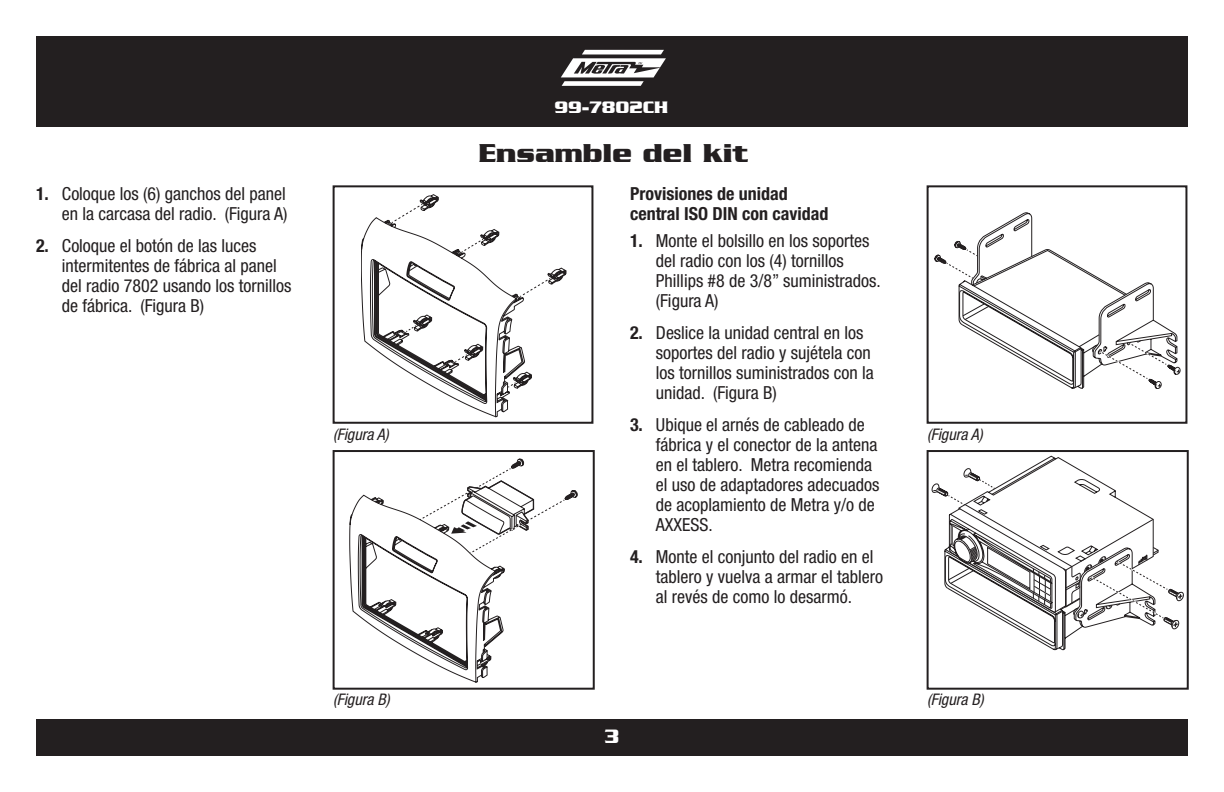
<style>
.page{position:relative;width:1224px;height:792px;background:#fff}
.page>*{position:absolute;margin:0;border:0;box-sizing:border-box;transform-origin:0 0}
.t1{font:700 28px "Serpentine";color:#231f20}
.t2{font:700 20px "Serpentine D";color:#fff}
.t3{font:condensed 18px/20px "Helvetica Neue";color:#231f20}
.t4{font:700 condensed 18px/20px "Helvetica Neue";color:#231f20}
.t5{font:700 18px "Serpentine";color:#fff}
.t6{font:italic condensed 16px "Helvetica Neue";color:#231f20}
.s1{font-weight:700}
</style>
<div class="page">
<div style="left:36px;top:36px;width:1152px;height:91px;background:#231f20"></div>
<svg style="left:561px;top:50px;width:105px;height:36px"></svg>
<div style="left:36px;top:719px;width:1152px;height:37px;background:#231f20"></div>
<svg style="left:361px;top:194px;width:205px;height:223px"></svg>
<svg style="left:522px;top:278px;width:28px;height:18px"></svg>
<svg style="left:462px;top:239px;width:21px;height:13px"></svg>
<svg style="left:392px;top:204px;width:30px;height:19px"></svg>
<svg style="left:406px;top:325px;width:10px;height:7px"></svg>
<svg style="left:455px;top:354px;width:12px;height:8px"></svg>
<svg style="left:508px;top:382px;width:8px;height:6px"></svg>
<div style="left:333px;top:185px;width:260px;height:239px;border:2px solid #231f20"></div>
<svg style="left:349px;top:459px;width:228px;height:223px"></svg>
<div style="left:333px;top:450px;width:262px;height:240px;border:2px solid #231f20"></div>
<svg style="left:935px;top:212px;width:245px;height:177px"></svg>
<div style="left:927px;top:185px;width:260px;height:239px;border:2px solid #231f20"></div>
<svg style="left:932px;top:456px;width:252px;height:194px"></svg>
<div style="left:927px;top:450px;width:262px;height:240px;border:2px solid #231f20"></div>
<p class="t3" style="left:36px;top:183px;width:253px;text-align:right"><span class="s1">1.</span> Coloque los (6) ganchos del panel en la carcasa del radio. (Figura A)</p>
<p class="t3" style="left:62px;top:235px;width:231px;text-indent:-26px"><span class="s1">2.</span> Coloque el botón de las luces intermitentes de fábrica al panel del radio 7802 usando los tornillos de fábrica. (Figura B)</p>
<p class="t6" style="left:333px;top:425px;width:57px">(Figura A)</p>
<p class="t6" style="left:333px;top:690px;width:58px">(Figura B)</p>
<p class="t5" style="left:555px;top:96px;width:115px">99-7802CH</p>
<h1 class="t1" style="left:479px;top:137px;width:271px">Ensamble del kit</h1>
<p class="t4" style="left:630px;top:183px;width:200px">Provisiones de unidad central ISO DIN con cavidad</p>
<p class="t3" style="left:656px;top:230px;width:226px;text-indent:-26px"><span class="s1">1.</span> Monte el bolsillo en los soportes del radio con los (4) tornillos<br>Phillips #8 de 3/8” suministrados. (Figura A)</p>
<p class="t3" style="left:656px;top:322px;width:219px;text-indent:-26px"><span class="s1">2.</span> Deslice la unidad central en los soportes del radio y sujétela con los tornillos suministrados con la unidad. (Figura B)</p>
<p class="t3" style="left:656px;top:414px;width:225px;text-indent:-26px"><span class="s1">3.</span> Ubique el arnés de cableado de fábrica y el conector de la antena en el tablero. Metra recomienda el uso de adaptadores adecuados de acoplamiento de Metra y/o de<br>AXXESS.</p>
<p class="t3" style="left:656px;top:546px;width:229px;text-indent:-26px"><span class="s1">4.</span> Monte el conjunto del radio en el tablero y vuelva a armar el tablero al revés de como lo desarmó.</p>
<p class="t2" style="left:604px;top:726px;width:18px">3</p>
<p class="t6" style="left:927px;top:425px;width:57px">(Figura A)</p>
<p class="t6" style="left:927px;top:690px;width:58px">(Figura B)</p>
</div>
